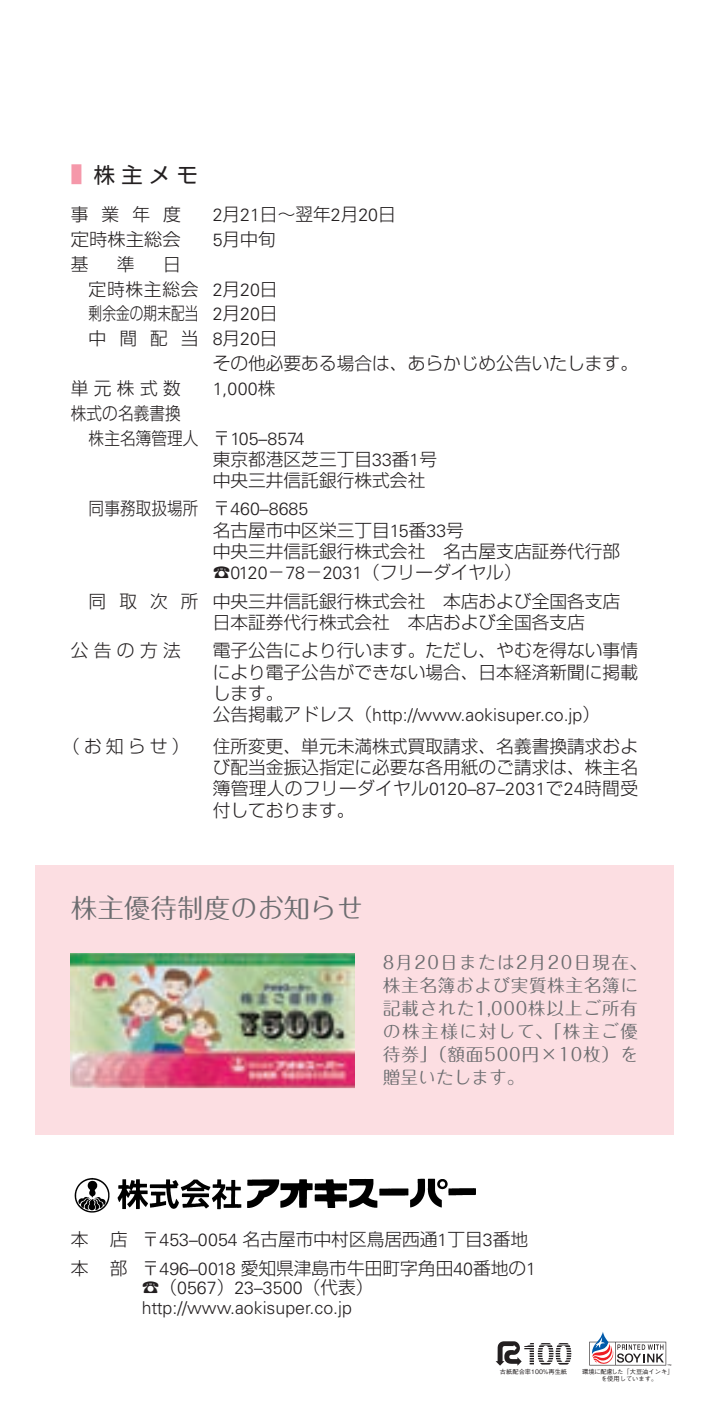
<style>
.page{position:relative;width:709px;height:1418px;background:#fff}
.page>*{position:absolute;margin:0;border:0;box-sizing:border-box;transform-origin:0 0}
.t1{font:26.5px "Maru Fo Pro";color:#6c6d70}
.t2{font:21.25px "Shin Go Pro";color:#231f20}
.t3{font:300 17.75px/21.2px "Shin Go Pro";color:#231f20}
.t4{font:300 17.75px/21.2px "Shin Go Pro";color:#231f20;scale:.88 1}
.t5{font:300 17.75px/19.5px "Univers LT Std";color:#231f20}
.t6{font:17.75px/23px "Maru Fo Pro";letter-spacing:.045em;color:#6c6d70}
.t7{font:300 17.75px "Shin Go Pro";color:#231f20;scale:.77 1}
.t8{font:6.25px/7.5px "Gothic BBB Pro Medium 90 msp RKSJ H";color:#231f20;text-align:center}
.s1{font-size:23px;color:#f598aa}
.s2{font-family:"Univers LT Std"}
.s3{font-family:"Shin Go Pro"}
</style>
<div class="page">
<img style="left:74px;top:1178px;width:402px;height:35px">
<svg style="left:589px;top:1332px;width:82px;height:33px"></svg>
<svg style="left:495px;top:1341px;width:76px;height:24px"></svg>
<div style="left:35px;top:865px;width:638px;height:269px;background:#fcdee2"></div>
<img style="left:71px;top:953px;width:283px;height:135px">
<p class="t2" style="left:71px;top:157px;width:129px"><span class="s1">■</span> 株主メモ</p>
<p class="t3" style="left:71px;top:202px;width:111px">事業年度</p>
<p class="t3" style="left:213px;top:202px;width:185px"><span class="s2">2</span>月<span class="s2">21</span>日～翌年<span class="s2">2</span>月<span class="s2">20</span>日</p>
<p class="t3" style="left:71px;top:226px;width:111px">定時株主総会</p>
<p class="t3" style="left:213px;top:226px;width:65px"><span class="s2">5</span>月中旬</p>
<p class="t3" style="left:71px;top:251px;width:19px">基</p>
<p class="t3" style="left:117px;top:251px;width:19px">準</p>
<p class="t3" style="left:163px;top:251px;width:19px">日</p>
<p class="t3" style="left:89px;top:276px;width:190px">定時株主総会 <span class="s2">2</span>月<span class="s2">20</span>日</p>
<p class="t7" style="left:89px;top:299px;width:247px">剰余金の期末配当 <span class="s2">2</span>月<span class="s2">20</span>日</p>
<p class="t3" style="left:89px;top:326px;width:190px">中 間 配 当 <span class="s2">8</span>月<span class="s2">20</span>日</p>
<p class="t3" style="left:213px;top:350px;width:427px">その他必要ある場合は、あらかじめ公告いたします。</p>
<p class="t3" style="left:71px;top:375px;width:111px">単元株式数</p>
<p class="t5" style="left:213px;top:379px;width:64px">1,000<span class="s3">株</span></p>
<p class="t4" style="left:89px;top:398px;width:247px;line-height:24.8px;text-indent:-18px">株式の名義書換<br>株主名簿管理人 〒<span class="s2">105–8574</span></p>
<p class="t3" style="left:213px;top:446px;width:226px">東京都港区芝三丁目<span class="s2">33</span>番<span class="s2">1</span>号中央三井信託銀行株式会社</p>
<p class="t4" style="left:213px;top:496px;width:465px;text-indent:-124px">同事務取扱場所 〒<span class="s2">460–8685<br></span>名古屋市中区栄三丁目<span class="s2">15</span>番<span class="s2">33</span>号<br>中央三井信託銀行株式会社 名古屋支店証券代行部☎<span class="s2">0120</span>－<span class="s2">78</span>－<span class="s2">2031</span>（フリーダイヤル）</p>
<p class="t3" style="left:213px;top:588px;width:409px;text-indent:-124px">同 取 次 所 中央三井信託銀行株式会社 本店および全国各支店日本証券代行株式会社 本店および全国各支店</p>
<p class="t3" style="left:71px;top:637px;width:111px">公告の方法</p>
<p class="t3" style="left:213px;top:637px;width:427px;text-align:justify">電子公告により行います。ただし、やむを得ない事情により電子公告ができない場合、日本経済新聞に掲載します。</p>
<p class="t5" style="left:213px;top:705px;width:389px"><span class="s3">公告掲載アドレス（</span>http://www.aokisuper.co.jp<span class="s3">）</span></p>
<p class="t3" style="left:62px;top:733px;width:129px">（お知らせ）</p>
<p class="t3" style="left:213px;top:733px;width:427px;text-align:justify">住所変更、単元未満株式買取請求、名義書換請求および配当金振込指定に必要な各用紙のご請求は、株主名簿管理人のフリーダイヤル<span class="s2">0120–87–2031</span>で<span class="s2">24</span>時間受付しております。</p>
<h1 class="t1" style="left:71px;top:886px;width:294px">株主優待制度のお知らせ</h1>
<p class="t6" style="left:383px;top:948px;width:265px">8月20日または2月20日現在、株主名簿および実質株主名簿に記載された1,000株以上ご所有の株主様に対して、「株主ご優待券」（額面500円×10枚）を贈呈いたします。</p>
<p class="t3" style="left:71px;top:1223px;width:467px;line-height:28.2px">本 店 〒<span class="s2">453–0054</span> 名古屋市中村区鳥居西通<span class="s2">1</span>丁目<span class="s2">3</span>番地本 部 〒<span class="s2">496–0018</span> 愛知県津島市牛田町字角田<span class="s2">40</span>番地の<span class="s2">1</span></p>
<p class="t5" style="left:142px;top:1278px;width:233px"><span class="s3">☎（</span>0567<span class="s3">）</span>23–3500<span class="s3">（代表）</span>http://www.aokisuper.co.jp</p>
<p class="t8" style="left:500px;top:1366px;width:69px">古紙配合率100％再生紙</p>
<p class="t8" style="left:582px;top:1366px;width:93px">環境に配慮した「大豆油インキ」を使用しています。</p>
</div>
